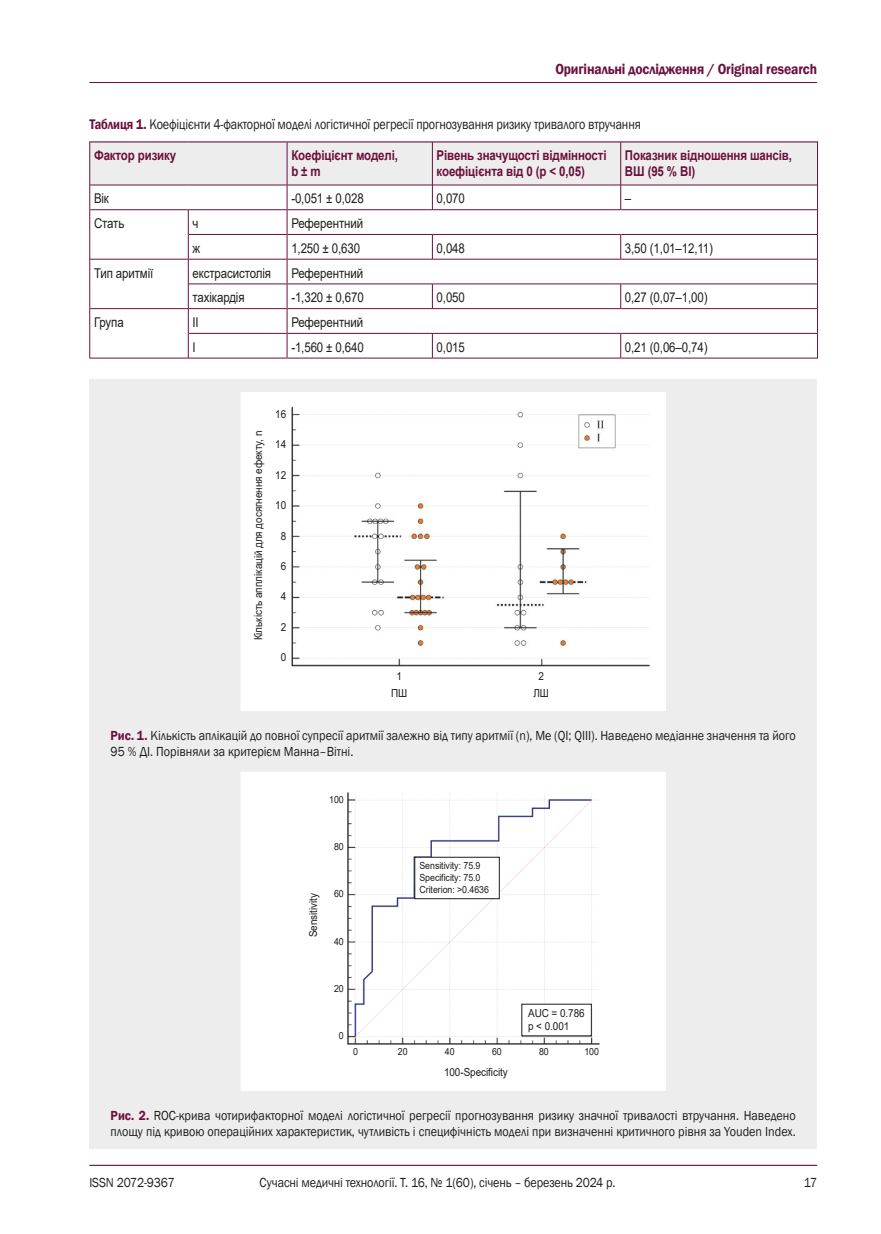
<style>
.page{position:relative;width:881px;height:1234px;background:#fff}
.page>*{position:absolute;margin:0;border:0;box-sizing:border-box;transform-origin:0 0}
.t1{font:600 15px "Franklin Gothic";letter-spacing:-.01em;color:#6b103d;scale:.9 1}
.таблица_назва{font:14.25px "Franklin Gothic";letter-spacing:-.01em;color:#1d1d1b;scale:.85 1}
.примечание{font:13.5px/16.2px "Franklin Gothic";color:#1d1d1b;scale:.9 1}
.таблица_тело_влево{font:13.5px "Arial";letter-spacing:-.01em;color:#1d1d1b;scale:.85 1}
.таблица_шапка{font:700 13.5px/16.2px "Arial";letter-spacing:-.01em;color:#6b103d;scale:.85 1}
.t2{font:10.95px/17.1px "Arial";letter-spacing:-.005em;color:#1d1d1b;text-align:center;scale:.9 1}
.t3{font:9.75px/11.7px "Arial";letter-spacing:-.005em;color:#1d1d1b;scale:.9 1}
.s1{font-weight:600;color:#6b103d}
</style>
<div class="page">
<hr style="left:89px;top:1164px;width:727px;height:1px;background:#6b103d">
<hr style="left:89px;top:82px;width:727px;height:1px;background:#6b103d">
<div style="left:89px;top:379px;width:727px;height:769px;background:#ededed"></div>
<div style="left:241px;top:392px;width:425px;height:319px;background:#fff"></div>
<div style="left:241px;top:772px;width:425px;height:319px;background:#fff"></div>
<hr style="left:90px;top:141px;width:98px;height:1px;background:#6b103d">
<hr style="left:188px;top:141px;width:98px;height:1px;background:#6b103d">
<hr style="left:287px;top:141px;width:145px;height:1px;background:#6b103d">
<hr style="left:432px;top:141px;width:188px;height:1px;background:#6b103d">
<hr style="left:621px;top:141px;width:195px;height:1px;background:#6b103d">
<hr style="left:89px;top:141px;width:1px;height:44px;background:#6b103d">
<hr style="left:286px;top:141px;width:1px;height:44px;background:#6b103d">
<hr style="left:620px;top:141px;width:1px;height:44px;background:#6b103d">
<hr style="left:816px;top:141px;width:1px;height:44px;background:#6b103d">
<svg style="left:89px;top:142px;width:728px;height:216px"></svg>
<p class="t1" style="left:555px;top:59px;width:292px">Оригінальні дослідження / Original research</p>
<p class="таблица_назва" style="left:89px;top:115px;width:650px"><span class="s1">Таблиця 1.</span> Коефіцієнти 4-факторної моделі логістичної регресії прогнозування ризику тривалого втручання</p>
<p class="таблица_шапка" style="left:94px;top:147px;width:98px">Фактор ризику</p>
<p class="таблица_шапка" style="left:291px;top:147px;width:127px">Коефіцієнт моделі, b±m</p>
<p class="таблица_шапка" style="left:436px;top:147px;width:201px">Рівень значущості відмінності коефіцієнта від 0 (p &lt; 0,05)</p>
<p class="таблица_шапка" style="left:624px;top:147px;width:198px">Показник відношення шансів,<br>ВШ (95 % ВІ)</p>
<p class="таблица_тело_влево" style="left:94px;top:189px;width:19px">Вік</p>
<p class="таблица_тело_влево" style="left:291px;top:189px;width:87px">-0,051 ± 0,028</p>
<p class="таблица_тело_влево" style="left:436px;top:189px;width:35px">0,070</p>
<p class="таблица_тело_влево" style="left:624px;top:189px;width:9px">–</p>
<p class="таблица_тело_влево" style="left:94px;top:214px;width:37px">Стать</p>
<p class="таблица_тело_влево" style="left:192px;top:214px;width:9px">ч</p>
<p class="таблица_тело_влево" style="left:291px;top:214px;width:86px">Референтний</p>
<p class="таблица_тело_влево" style="left:192px;top:239px;width:11px">ж</p>
<p class="таблица_тело_влево" style="left:291px;top:239px;width:82px">1,250 ± 0,630</p>
<p class="таблица_тело_влево" style="left:436px;top:239px;width:35px">0,048</p>
<p class="таблица_тело_влево" style="left:624px;top:239px;width:105px">3,50 (1,01–12,11)</p>
<p class="таблица_тело_влево" style="left:94px;top:263px;width:71px">Тип аритмії</p>
<p class="таблица_тело_влево" style="left:192px;top:263px;width:94px">екстрасистолія</p>
<p class="таблица_тело_влево" style="left:291px;top:263px;width:86px">Референтний</p>
<p class="таблица_тело_влево" style="left:192px;top:288px;width:63px">тахікардія</p>
<p class="таблица_тело_влево" style="left:291px;top:288px;width:87px">-1,320 ± 0,670</p>
<p class="таблица_тело_влево" style="left:436px;top:288px;width:35px">0,050</p>
<p class="таблица_тело_влево" style="left:624px;top:288px;width:99px">0,27 (0,07–1,00)</p>
<p class="таблица_тело_влево" style="left:94px;top:313px;width:36px">Група</p>
<p class="таблица_тело_влево" style="left:192px;top:313px;width:9px">II</p>
<p class="таблица_тело_влево" style="left:291px;top:313px;width:86px">Референтний</p>
<p class="таблица_тело_влево" style="left:192px;top:337px;width:5px">I</p>
<p class="таблица_тело_влево" style="left:291px;top:337px;width:87px">-1,560 ± 0,640</p>
<p class="таблица_тело_влево" style="left:436px;top:337px;width:35px">0,015</p>
<p class="таблица_тело_влево" style="left:624px;top:337px;width:99px">0,21 (0,06–0,74)</p>
<p class="t2" style="left:250px;top:640px;width:234px;rotate:-90deg">Кількість апплікацій для досягнення ефекту, n</p>
<p class="t2" style="left:275px;top:405px;width:14px">16</p>
<p class="t2" style="left:275px;top:436px;width:14px">14</p>
<p class="t2" style="left:275px;top:466px;width:14px">12</p>
<p class="t2" style="left:275px;top:496px;width:14px">10</p>
<p class="t2" style="left:280px;top:527px;width:8px">8</p>
<p class="t2" style="left:280px;top:557px;width:8px">6</p>
<p class="t2" style="left:280px;top:587px;width:8px">4</p>
<p class="t2" style="left:280px;top:618px;width:8px">2</p>
<p class="t2" style="left:280px;top:648px;width:8px">0</p>
<p class="t2" style="left:391px;top:667px;width:19px">1<br>ПШ</p>
<p class="t2" style="left:533px;top:667px;width:19px">2<br>ЛШ</p>
<p class="примечание" style="left:111px;top:727px;width:762px"><span class="s1">Рис. 1.</span> Кількість аплікацій до повної супресії аритмії залежно від типу аритмії (n), Мe (QI; QIII). Наведено медіанне значення та його<br>95 % ДІ. Порівняли за критерієм Манна–Вітні.</p>
<p class="t3" style="left:329px;top:793px;width:18px">100</p>
<p class="t3" style="left:334px;top:840px;width:12px">80</p>
<p class="t2" style="left:304px;top:937px;width:51px;rotate:-90deg">Sensitivity</p>
<p class="t3" style="left:334px;top:887px;width:12px">60</p>
<p class="t3" style="left:334px;top:935px;width:12px">40</p>
<p class="t3" style="left:419px;top:859px;width:79px">Sensitivity: 75.9<br>Specificity: 75.0<br>Criterion: &gt;0.4636</p>
<p class="t3" style="left:334px;top:982px;width:12px">20</p>
<p class="t3" style="left:339px;top:1029px;width:7px">0</p>
<p class="t2" style="left:528px;top:1006px;width:64px;line-height:13.2px;text-align:left">AUC = 0.786 p &lt; 0.001</p>
<p class="t3" style="left:353px;top:1045px;width:7px">0</p>
<p class="t3" style="left:397px;top:1045px;width:12px">20</p>
<p class="t3" style="left:445px;top:1045px;width:12px">40</p>
<p class="t3" style="left:492px;top:1045px;width:12px">60</p>
<p class="t3" style="left:539px;top:1045px;width:12px">80</p>
<p class="t3" style="left:584px;top:1045px;width:18px">100</p>
<p class="t2" style="left:444px;top:1063px;width:72px">100-Specificity</p>
<p class="примечание" style="left:111px;top:1107px;width:762px"><span class="s1">Рис. 2.</span> ROC-крива чотирифакторної моделі логістичної регресії прогнозування ризику значної тривалості втручання. Наведено площу під кривою операційних характеристик, чутливість і специфічність моделі при визначенні критичного рівня за Youden Index.</p>
<p class="примечание" style="left:89px;top:1174px;width:97px">ISSN 2072-9367</p>
<p class="примечание" style="left:259px;top:1174px;width:396px">Сучасні медичні технології. Т. 16, № 1(60), січень – березень 2024 р.</p>
<p class="примечание" style="left:803px;top:1174px;width:16px">17</p>
</div>
